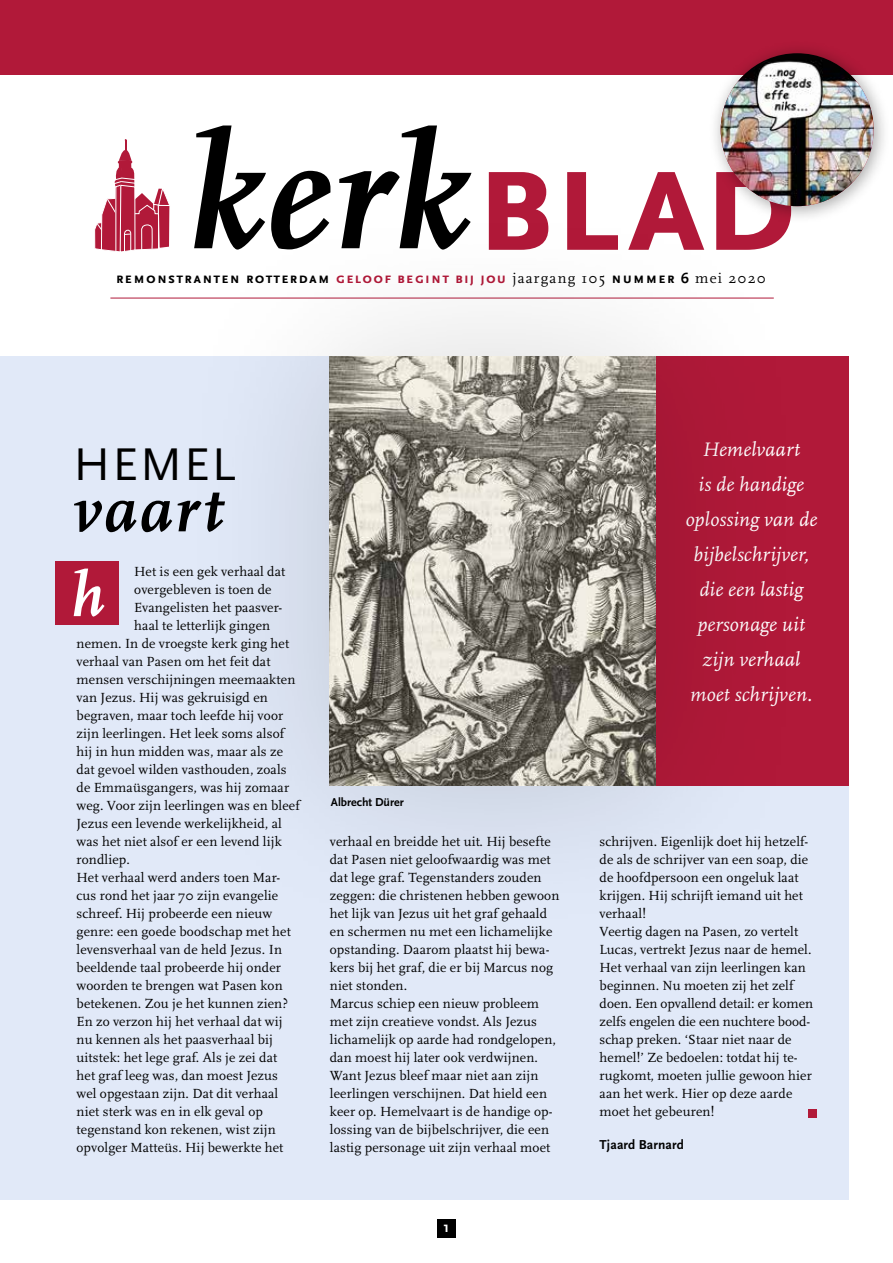
<style>
.page{position:relative;width:893px;height:1263px;background:#fff}
.page>*{position:absolute;margin:0;border:0;box-sizing:border-box;transform-origin:0 0}
.t1{font:italic 700 166.5px "Scala OT";color:#000}
.t2{font:italic 700 66px "Scala OT";letter-spacing:.04em;color:#000}
.t3{font:italic 700 64.5px "Scala OT";color:#fff}
.t4{font:47.85px "Scala Sans OT";letter-spacing:.04em;color:#000}
.t5{font:italic 20.4px/35px "Scala OT";letter-spacing:.01em;color:#fff;text-align:center}
.t6{font:700 15px "Scala Sans OT";letter-spacing:.08em;color:#000}
.t7{font:700 15px "Scala Sans OT";color:#fff}
.t8{font:13.8px/18px "Scala OT";letter-spacing:.01em;color:#000}
.t9{font:700 13.5px "Scala Sans OT";color:#000}
.t10{font:700 12px "Scala Sans OT";color:#000}
.s1{font-family:"Scala Sans OT";font-style:normal;font-size:158.25px;color:#b11939}
.s2{color:#b11939}
.s3{font-family:"Scala OT";font-weight:400}
</style>
<div class="page">
<div style="left:0;top:356px;width:848px;height:843px;background:#e1e9f8"></div>
<div style="left:437px;top:1219px;width:19px;height:19px;background:#000"></div>
<hr style="left:110px;top:298px;width:664px;height:1px;background:#b11939">
<svg style="left:94px;top:139px;width:76px;height:113px"></svg>
<hr style="left:115px;top:187px;width:1px;height:65px;background:#fff">
<div style="left:0;top:0;width:893px;height:74px;background:#b11939"></div>
<div style="left:55px;top:561px;width:64px;height:64px;background:#b11939"></div>
<div style="left:808px;top:1109px;width:8px;height:9px;background:#b11939"></div>
<div style="left:654px;top:356px;width:194px;height:430px;background:#b11939"></div>
<div style="left:708px;top:41px;width:183px;height:183px;background:#000;opacity:.35"></div>
<img style="left:721px;top:53px;width:153px;height:153px;border-radius:76px">
<div style="left:174px;top:200px;width:637px;height:741px;background:#000;opacity:.15"></div>
<img style="left:330px;top:356px;width:325px;height:430px">
<h1 class="t1" style="left:188px;top:102px;width:613px">kerk<span class="s1">blad</span></h1>
<p class="t6" style="left:116px;top:270px;width:651px">remonstranten rotterdam <span class="s2">geloof begint bij jou</span> <span class="s3">jaargang 105</span> nummer 6 <span class="s3">mei 2020</span></p>
<h3 class="t4" style="left:74px;top:438px;width:163px">HEMEL</h3>
<h2 class="t2" style="left:73px;top:473px;width:151px">vaart</h2>
<p class="t8" style="left:134px;top:563px;width:153px">Het is een gek verhaal dat</p>
<p class="t8" style="left:134px;top:581px;width:139px">overgebleven is toen de</p>
<p class="t8" style="left:134px;top:599px;width:150px">Evangelisten het paasver-</p>
<p class="t8" style="left:134px;top:617px;width:138px">haal te letterlijk gingen</p>
<p class="t8" style="left:77px;top:635px;width:214px">nemen. In de vroegste kerk ging het</p>
<p class="t8" style="left:77px;top:653px;width:195px">verhaal van Pasen om het feit dat</p>
<p class="t8" style="left:77px;top:671px;width:220px">mensen verschijningen meemaakten</p>
<p class="t8" style="left:77px;top:689px;width:193px">van Jezus. Hij was gekruisigd en</p>
<p class="t8" style="left:77px;top:707px;width:208px">begraven, maar toch leefde hij voor</p>
<p class="t8" style="left:77px;top:725px;width:209px">zijn leerlingen. Het leek soms alsof</p>
<p class="t8" style="left:77px;top:743px;width:208px">hij in hun midden was, maar als ze</p>
<p class="t8" style="left:77px;top:761px;width:212px">dat gevoel wilden vasthouden, zoals</p>
<p class="t8" style="left:77px;top:779px;width:214px">de Emmaüsgangers, was hij zomaar</p>
<p class="t8" style="left:77px;top:797px;width:225px">weg. Voor zijn leerlingen was en bleef</p>
<p class="t8" style="left:77px;top:815px;width:207px">Jezus een levende werkelijkheid, al</p>
<p class="t8" style="left:77px;top:833px;width:207px">was het niet alsof er een levend lijk</p>
<p class="t8" style="left:77px;top:851px;width:55px">rondliep.</p>
<p class="t8" style="left:77px;top:869px;width:205px">Het verhaal werd anders toen Mar-</p>
<p class="t8" style="left:77px;top:887px;width:203px">cus rond het jaar 70 zijn evangelie</p>
<p class="t8" style="left:77px;top:905px;width:197px">schreef. Hij probeerde een nieuw</p>
<p class="t8" style="left:77px;top:923px;width:216px">genre: een goede boodschap met het</p>
<p class="t8" style="left:77px;top:941px;width:207px">levensverhaal van de held Jezus. In</p>
<p class="t8" style="left:77px;top:959px;width:206px">beeldende taal probeerde hij onder</p>
<p class="t8" style="left:77px;top:977px;width:208px">woorden te brengen wat Pasen kon</p>
<p class="t8" style="left:77px;top:995px;width:213px">betekenen. Zou je het kunnen zien?</p>
<p class="t8" style="left:77px;top:1013px;width:208px">En zo verzon hij het verhaal dat wij</p>
<p class="t8" style="left:77px;top:1031px;width:198px">nu kennen als het paasverhaal bij</p>
<p class="t8" style="left:77px;top:1049px;width:202px">uitstek: het lege graf. Als je zei dat</p>
<p class="t8" style="left:77px;top:1067px;width:203px">het graf leeg was, dan moest Jezus</p>
<p class="t8" style="left:77px;top:1085px;width:203px">wel opgestaan zijn. Dat dit verhaal</p>
<p class="t8" style="left:77px;top:1103px;width:188px">niet sterk was en in elk geval op</p>
<p class="t8" style="left:77px;top:1121px;width:201px">tegenstand kon rekenen, wist zijn</p>
<p class="t8" style="left:77px;top:1139px;width:208px">opvolger Matteüs. Hij bewerkte het</p>
<h3 class="t3" style="left:71px;top:559px;width:35px">h</h3>
<p class="t10" style="left:331px;top:795px;width:75px">Albrecht Dürer</p>
<p class="t8" style="left:330px;top:833px;width:231px">verhaal en breidde het uit. Hij besefte dat Pasen niet geloofwaardig was met dat lege graf. Tegenstanders zouden zeggen: die christenen hebben gewoon het lijk van Jezus uit het graf gehaald en schermen nu met een lichamelijke opstanding. Daarom plaatst hij bewa&shy;kers bij het graf, die er bij Marcus nog niet stonden.<br>Marcus schiep een nieuw probleem met zijn creatieve vondst. Als Jezus lichamelijk op aarde had rondgelopen, dan moest hij later ook verdwijnen.<br>Want Jezus bleef maar niet aan zijn leerlingen verschijnen. Dat hield een keer op. Hemelvaart is de handige op&shy;lossing van de bijbelschrijver, die een lastig personage uit zijn verhaal moet</p>
<p class="t7" style="left:444px;top:1218px;width:7px">1</p>
<h3 class="t5" style="left:685px;top:432px;width:133px">Hemelvaart<br>is de handige oplossing van de bijbelschrijver, die een lastig personage uit zijn verhaal moet schrijven.</h3>
<p class="t8" style="left:600px;top:833px;width:215px">schrijven. Eigenlijk doet hij hetzelf&shy;de als de schrijver van een soap, die de hoofdpersoon een ongeluk laat krijgen. Hij schrijft iemand uit het verhaal!<br>Veertig dagen na Pasen, zo vertelt<br>Lucas, vertrekt Jezus naar de hemel.<br>Het verhaal van zijn leerlingen kan beginnen. Nu moeten zij het zelf doen. Een opvallend detail: er komen zelfs engelen die een nuchtere bood&shy;schap preken. ‘Staar niet naar de hemel!’ Ze bedoelen: totdat hij te&shy;rugkomt, moeten jullie gewoon hier aan het werk. Hier op deze aarde moet het gebeuren!</p>
<p class="t9" style="left:600px;top:1137px;width:86px">Tjaard Barnard</p>
</div>
